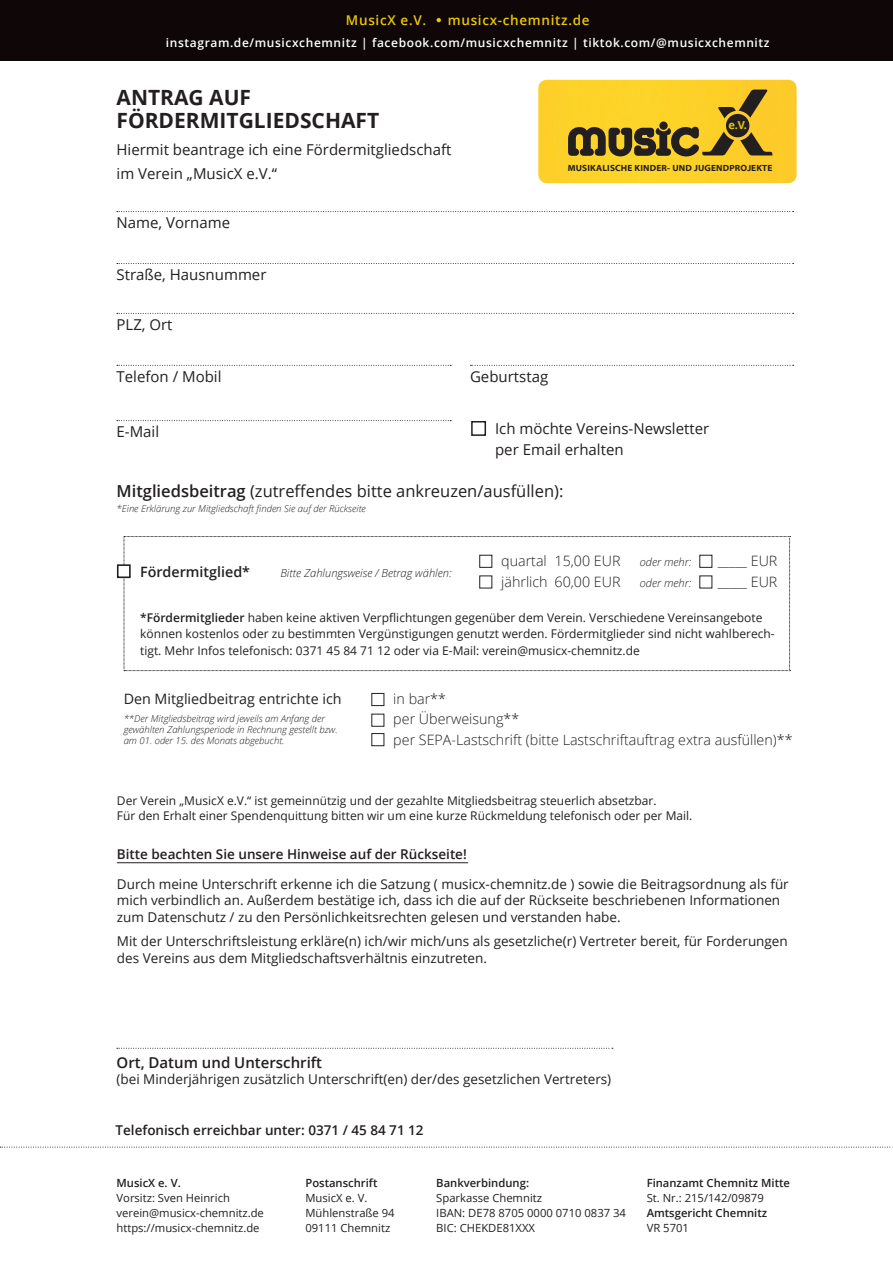
<style>
.page{position:relative;width:893px;height:1263px;background:#fff}
.page>*{position:absolute;margin:0;border:0;box-sizing:border-box;transform-origin:0 0}
.Absatz{font:700 21px/23.4px "Open Sans";color:#231f20}
.Absatz-2{font:16.5px "Open Sans";color:#231f20}
.Absatz-3{font:15px/23.4px "Open Sans";color:#231f20}
.Absatz-4{font:600 15px "Open Sans";color:#231f20}
.Absatz-5{font:300 14.25px/20.7px "Open Sans";color:#231f20}
.Absatz-6{font:14.25px "Open Sans";color:#231f20}
.Absatz-7{font:600 14.25px "Open Sans";color:#231f20}
.Absatz-8{font:13.5px/16.5px "Open Sans";color:#231f20}
.Absatz-9{font:600 13.5px "Open Sans";color:#231f20}
.Absatz-10{font:600 13.5px "Open Sans";letter-spacing:.05em;color:#eac802}
.Absatzformat_1{font:12px/16.5px "Open Sans";color:#231f20}
.Absatz-11{font:12px/15px "Open Sans";color:#231f20}
.Absatz-12{font:600 12px "Open Sans";letter-spacing:.05em;color:#fff}
.t1{font:11.25px/15px "Open Sans";color:#231f20}
.t2{font:600 11.25px "Open Sans";color:#231f20}
.Absatz-13{font:italic 300 11.1px "Open Sans";color:#231f20}
.t3{font:700 11.1px "Open Sans";color:#eac802}
.Absatz-14{font:italic 300 9.6px/11.1px "Open Sans";color:#231f20}
.t4{font:700 9px "Myriad Web Pro";letter-spacing:.02em;color:#231f20}
.s1{font-weight:600}
</style>
<div class="page">
<div style="left:538px;top:80px;width:259px;height:103px;background:#fdd029"></div>
<svg style="left:568px;top:90px;width:204px;height:66px;background:#bf9e25"></svg>
<div style="left:659px;top:122px;width:9px;height:8px;background:#231f20;border-radius:50%"></div>
<div style="left:726px;top:114px;width:23px;height:23px;background:#231f20;border-radius:50%"></div>
<div style="left:0;top:0;width:893px;height:61px;background:#0e0607"></div>
<svg style="left:117px;top:211px;width:677px;height:1px"></svg>
<svg style="left:117px;top:263px;width:677px;height:1px"></svg>
<svg style="left:117px;top:313px;width:677px;height:1px"></svg>
<svg style="left:117px;top:365px;width:334px;height:1px"></svg>
<svg style="left:470px;top:365px;width:324px;height:1px"></svg>
<svg style="left:117px;top:420px;width:334px;height:1px"></svg>
<div style="left:471px;top:421px;width:15px;height:15px;border:2px solid #231f20"></div>
<svg style="left:124px;top:536px;width:667px;height:135px"></svg>
<div style="left:118px;top:565px;width:12px;height:12px;background:#fff"></div>
<div style="left:117px;top:564px;width:14px;height:14px;border:2px solid #231f20"></div>
<div style="left:479px;top:555px;width:13px;height:12px;border:1px solid #231f20"></div>
<div style="left:479px;top:576px;width:13px;height:12px;border:1px solid #231f20"></div>
<div style="left:372px;top:693px;width:12px;height:13px;border:1px solid #231f20"></div>
<hr style="left:117px;top:862px;width:351px;height:1px;background:#231f20">
<svg style="left:117px;top:1048px;width:496px;height:1px"></svg>
<svg style="left:0;top:1147px;width:893px;height:1px"></svg>
<div style="left:372px;top:733px;width:12px;height:13px;border:1px solid #231f20"></div>
<svg style="left:437px;top:18px;width:4px;height:4px"></svg>
<p class="Absatz-10" style="left:346px;top:10px;width:82px">MusicX e.V.</p>
<p class="Absatz-10" style="left:448px;top:10px;width:143px">musicx-chemnitz.de</p>
<p class="Absatz-12" style="left:166px;top:34px;width:605px">instagram.de/musicxchemnitz | facebook.com/musicxchemnitz | tiktok.com/@musicxchemnitz</p>
<p class="Absatz" style="left:117px;top:85px;width:264px">ANTRAG AUF<br>FÖRDERMITGLIEDSCHAFT</p>
<p class="Absatz-3" style="left:117px;top:138px;width:336px">Hiermit beantrage ich eine Fördermitgliedschaft im Verein „MusicX e.V.“</p>
<p class="Absatz-3" style="left:117px;top:211px;width:115px">Name, Vorname</p>
<p class="Absatz-3" style="left:117px;top:263px;width:151px">Straße, Hausnummer</p>
<p class="Absatz-3" style="left:117px;top:312px;width:58px">PLZ, Ort</p>
<p class="Absatz-3" style="left:117px;top:364px;width:106px">Telefon / Mobil</p>
<p class="Absatz-3" style="left:470px;top:364px;width:80px">Geburtstag</p>
<p class="t3" style="left:728px;top:118px;width:20px">e.V.</p>
<p class="t4" style="left:568px;top:163px;width:206px">MUSIKALISCHE KINDER- UND JUGENDPROJEKTE</p>
<p class="Absatz-3" style="left:117px;top:420px;width:44px">E-Mail</p>
<p class="Absatz-3" style="left:495px;top:417px;width:216px;line-height:21px">Ich möchte Vereins-Newsletter per Email erhalten</p>
<p class="Absatz-2" style="left:117px;top:480px;width:448px"><span class="s1">Mitgliedsbeitrag</span> (zutreffendes bitte ankreuzen/ausfüllen):</p>
<p class="Absatz-14" style="left:117px;top:502px;width:251px">*Eine Erklärung zur Mitgliedschaft finden Sie auf der Rückseite</p>
<p class="Absatz-7" style="left:140px;top:562px;width:111px">Fördermitglied*</p>
<p class="Absatz-5" style="left:501px;top:550px;width:48px">quartal jährlich</p>
<p class="Absatz-13" style="left:280px;top:565px;width:173px">Bitte Zahlungsweise / Betrag wählen:</p>
<p class="Absatz-5" style="left:554px;top:550px;width:68px">15,00 EUR<br>60,00 EUR</p>
<p class="Absatz-5" style="left:718px;top:550px;width:61px">_____ EUR _____ EUR</p>
<p class="Absatz-13" style="left:640px;top:555px;width:53px">oder mehr:</p>
<p class="Absatz-13" style="left:640px;top:575px;width:53px">oder mehr:</p>
<p class="Absatzformat_1" style="left:140px;top:609px;width:636px"><span class="s1">*Fördermitglieder</span> haben keine aktiven Verpflichtungen gegenüber dem Verein. Verschiedene Vereinsangebote können kostenlos oder zu bestimmten Vergünstigungen genutzt werden. Fördermitglieder sind nicht wahlberech&shy;tigt. Mehr Infos telefonisch: 0371 45 84 71 12 oder via E-Mail: verein@musicx-chemnitz.de</p>
<p class="Absatz-6" style="left:124px;top:689px;width:219px">Den Mitgliedbeitrag entrichte ich</p>
<p class="Absatz-14" style="left:124px;top:713px;width:215px">**Der Mitgliedsbeitrag wird jeweils am Anfang der gewählten Zahlungsperiode in Rechnung gestellt bzw. am 01. oder 15. des Monats abgebucht.</p>
<p class="Absatz-5" style="left:393px;top:688px;width:401px">in bar**<br>per Überweisung**<br>per SEPA-Lastschrift (bitte Lastschriftauftrag extra ausfüllen)**</p>
<p class="Absatz-11" style="left:117px;top:793px;width:577px">Der Verein „MusicX e.V.“ ist gemeinnützig und der gezahlte Mitgliedsbeitrag steuerlich absetzbar.<br>Für den Erhalt einer Spendenquittung bitten wir um eine kurze Rückmeldung telefonisch oder per Mail.</p>
<p class="Absatz-9" style="left:117px;top:845px;width:351px">Bitte beachten Sie unsere Hinweise auf der Rückseite!</p>
<p class="Absatz-8" style="left:117px;top:875px;width:673px">Durch meine Unterschrift erkenne ich die Satzung ( musicx-chemnitz.de ) sowie die Beitragsordnung als für mich verbindlich an. Außerdem bestätige ich, dass ich die auf der Rückseite beschriebenen Informationen zum Datenschutz / zu den Persönlichkeitsrechten gelesen und verstanden habe.</p>
<p class="Absatz-8" style="left:117px;top:933px;width:672px">Mit der Unterschriftsleistung erkläre(n) ich/wir mich/uns als gesetzliche(r) Vertreter bereit, für Forderungen des Vereins aus dem Mitgliedschaftsverhältnis einzutreten.</p>
<p class="Absatz-4" style="left:117px;top:1052px;width:207px">Ort, Datum und Unterschrift</p>
<p class="Absatz-8" style="left:117px;top:1071px;width:496px">(bei Minderjährigen zusätzlich Unterschrift(en) der/des gesetzlichen Vertreters)</p>
<p class="Absatz-9" style="left:115px;top:1120px;width:310px">Telefonisch erreichbar unter: 0371 / 45 84 71 12</p>
<p class="t1" style="left:117px;top:1175px;width:115px"><span class="s1">MusicX e. V.<br></span>Vorsitz: Sven Heinrich</p>
<p class="t1" style="left:117px;top:1205px;width:149px">verein@musicx-chemnitz.de</p>
<p class="t1" style="left:117px;top:1220px;width:145px">https://musicx-chemnitz.de</p>
<p class="t1" style="left:305px;top:1175px;width:91px"><span class="s1">Postanschrift<br></span>MusicX e. V.<br>Mühlenstraße 94<br>09111 Chemnitz</p>
<p class="t2" style="left:436px;top:1175px;width:94px">Bankverbindung:</p>
<p class="t1" style="left:436px;top:1190px;width:107px">Sparkasse Chemnitz</p>
<p class="t1" style="left:436px;top:1205px;width:191px">IBAN: DE78 8705 0000 0710 0837 34</p>
<p class="t1" style="left:436px;top:1220px;width:100px">BIC: CHEKDE81XXX</p>
<p class="t2" style="left:647px;top:1175px;width:145px">Finanzamt Chemnitz Mitte</p>
<p class="t1" style="left:647px;top:1190px;width:122px">St. Nr.: 215/142/09879<br><span class="s1">Amtsgericht Chemnitz</span></p>
<p class="t1" style="left:647px;top:1220px;width:44px">VR 5701</p>
</div>
